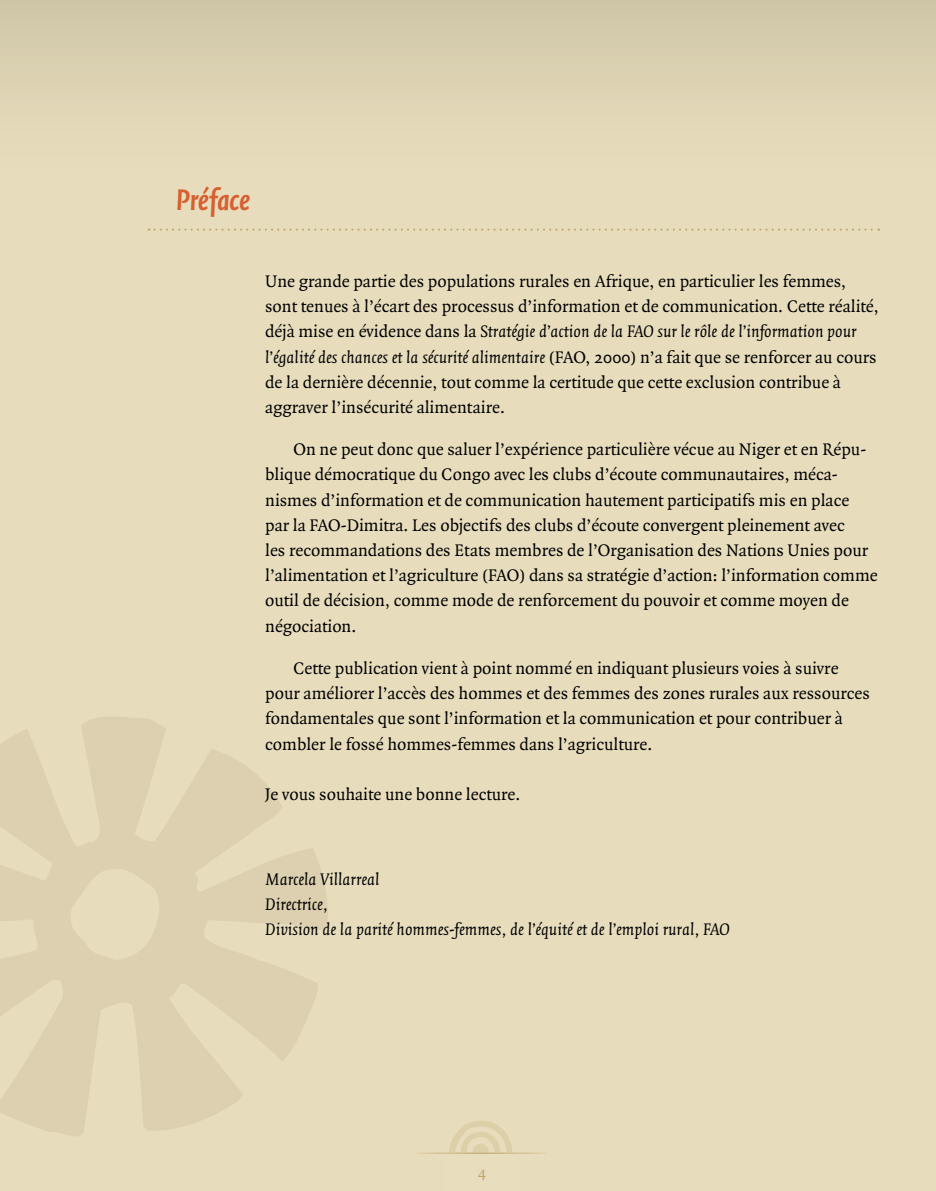
<style>
.page{position:relative;width:936px;height:1191px;background:#fff}
.page>*{position:absolute;margin:0;border:0;box-sizing:border-box;transform-origin:0 0}
.t1{font:italic 700 32px "Quadraat Sans Con";color:#d75f31}
.t2{font:18px/25.2px "Quadraat";color:#000}
.t3{font:italic 18px/25.2px "Quadraat";color:#000}
.t4{font:16px "Quadraat";color:#bea568}
.s1{font-style:italic}
</style>
<div class="page">
<div style="left:0;top:0;width:935px;height:1191px;background:#e5dbb8"></div>
<div style="left:0;top:0;width:935px;height:169px;background:linear-gradient(to right,#dcd2b3,#dcd2b3)"></div>
<svg style="left:148px;top:229px;width:731px;height:2px"></svg>
<svg style="left:449px;top:1121px;width:63px;height:31px"></svg>
<div style="left:444px;top:1152px;width:82px;height:39px;background:#e8debe"></div>
<hr style="left:416px;top:1152px;width:130px;height:1px;background:#fff">
<h1 class="t1" style="left:176px;top:182px;width:76px">Préface</h1>
<p class="t2" style="left:265px;top:269px;width:615px">Une grande partie des populations rurales en Afrique, en particulier les femmes, sont tenues à l’écart des processus d’information et de communication. Cette réalité, déjà mise en évidence dans la <span class="s1">Stratégie d’action de la FAO sur le rôle de l’information pour l’égalité des chances et la sécurité alimentaire</span> (FAO, 2000) n’a fait que se renforcer au cours de la dernière décennie, tout comme la certitude que cette exclusion contribue à aggraver l’insécurité alimentaire.</p>
<p class="t2" style="left:265px;top:437px;width:614px;text-indent:28px">On ne peut donc que saluer l’expérience particulière vécue au Niger et en Répu&shy;blique démocratique du Congo avec les clubs d’écoute communautaires, méca&shy;nismes d’information et de communication hautement participatifs mis en place par la FAO-Dimitra. Les objectifs des clubs d’écoute convergent pleinement avec<br>les recommandations des Etats membres de l’Organisation des Nations Unies pour l’alimentation et l’agriculture (FAO) dans sa stratégie d’action: l’information comme outil de décision, comme mode de renforcement du pouvoir et comme moyen de négociation.</p>
<p class="t2" style="left:265px;top:656px;width:606px;text-indent:28px">Cette publication vient à point nommé en indiquant plusieurs voies à suivre pour améliorer l’accès des hommes et des femmes des zones rurales aux ressources fondamentales que sont l’information et la communication et pour contribuer à combler le fossé hommes-femmes dans l’agriculture.</p>
<p class="t2" style="left:265px;top:782px;width:257px">Je vous souhaite une bonne lecture.</p>
<p class="t3" style="left:265px;top:867px;width:466px">Marcela Villarreal<br>Directrice,<br>Division de la parité hommes-femmes, de l’équité et de l’emploi rural, FAO</p>
<p class="t4" style="left:478px;top:1163px;width:10px">4</p>
</div>
